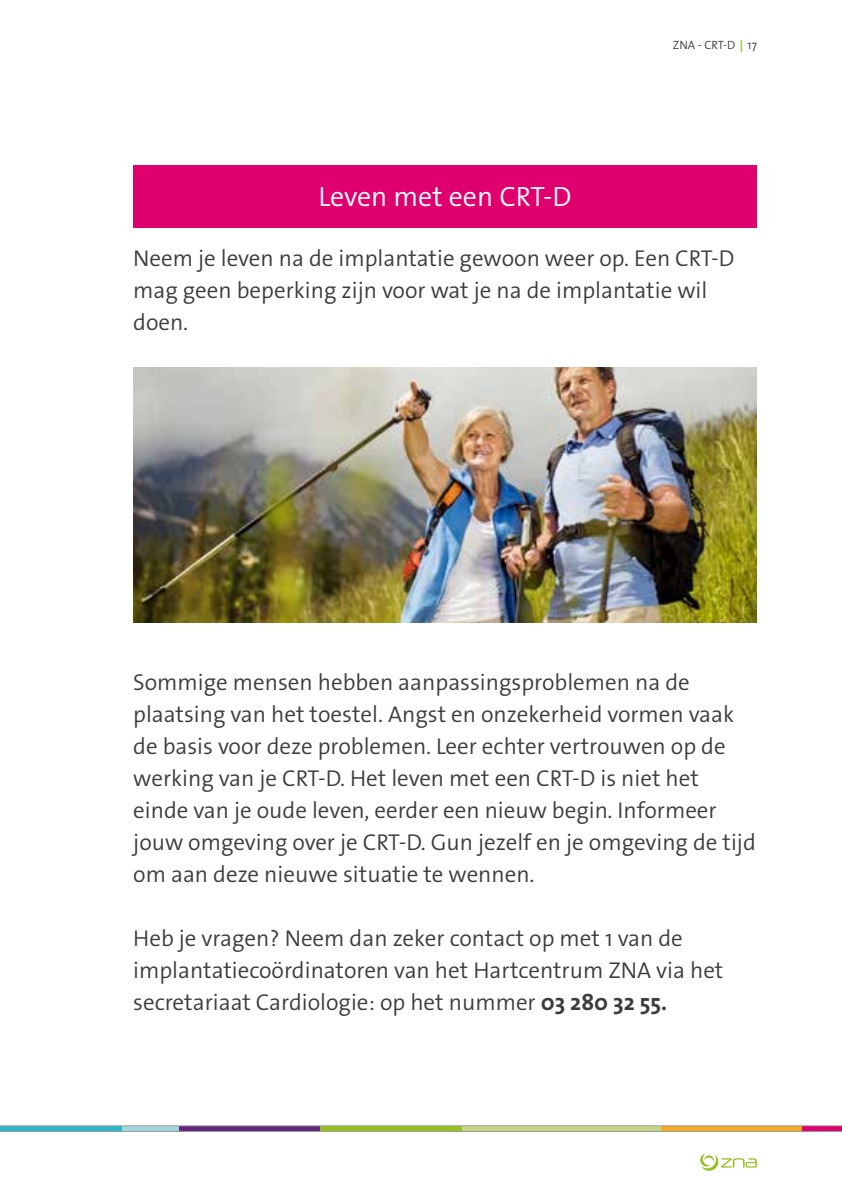
<style>
.page{position:relative;width:842px;height:1191px;background:#fff}
.page>*{position:absolute;margin:0;border:0;box-sizing:border-box;transform-origin:0 0}
.t1{font:300 28px "The Sans Os F";color:#fff}
.t2{font:300 23px/32px "The Sans Os F";color:#3c3c3b}
.t3{font:300 12px "The Sans Os F";color:#3c3c3b}
.s1{font-weight:700;color:#a2c73a}
.s2{font-weight:700}
</style>
<div class="page">
<svg style="left:0;top:1125px;width:842px;height:6px;background:#a1a27e"></svg>
<svg style="left:700px;top:1153px;width:57px;height:17px"></svg>
<div style="left:133px;top:165px;width:624px;height:62px;background:#df006e"></div>
<img style="left:133px;top:367px;width:624px;height:255px">
<p class="t1" style="left:319px;top:179px;width:254px">Leven met een CRT-D</p>
<p class="t3" style="left:673px;top:37px;width:85px">ZNA - CRT-D<span class="s1">↕</span>17</p>
<p class="t2" style="left:133px;top:242px;width:603px">Neem je leven na de implantatie gewoon weer op. Een CRT-D mag geen beperking zijn voor wat je na de implantatie wil doen.</p>
<p class="t2" style="left:133px;top:666px;width:624px">Sommige mensen hebben aanpassingsproblemen na de plaatsing van het toestel. Angst en onzekerheid vormen vaak de basis voor deze problemen. Leer echter vertrouwen op de werking van je CRT-D. Het leven met een CRT-D is niet het einde van je oude leven, eerder een nieuw begin. Informeer jouw omgeving over je CRT-D. Gun jezelf en je omgeving de tijd om aan deze nieuwe situatie te wennen.</p>
<p class="t2" style="left:133px;top:922px;width:592px">Heb je vragen? Neem dan zeker contact op met 1 van de implantatiecoördinatoren van het Hartcentrum ZNA via het secretariaat Cardiologie: op het nummer <span class="s2">03 280 32 55.</span></p>
</div>
